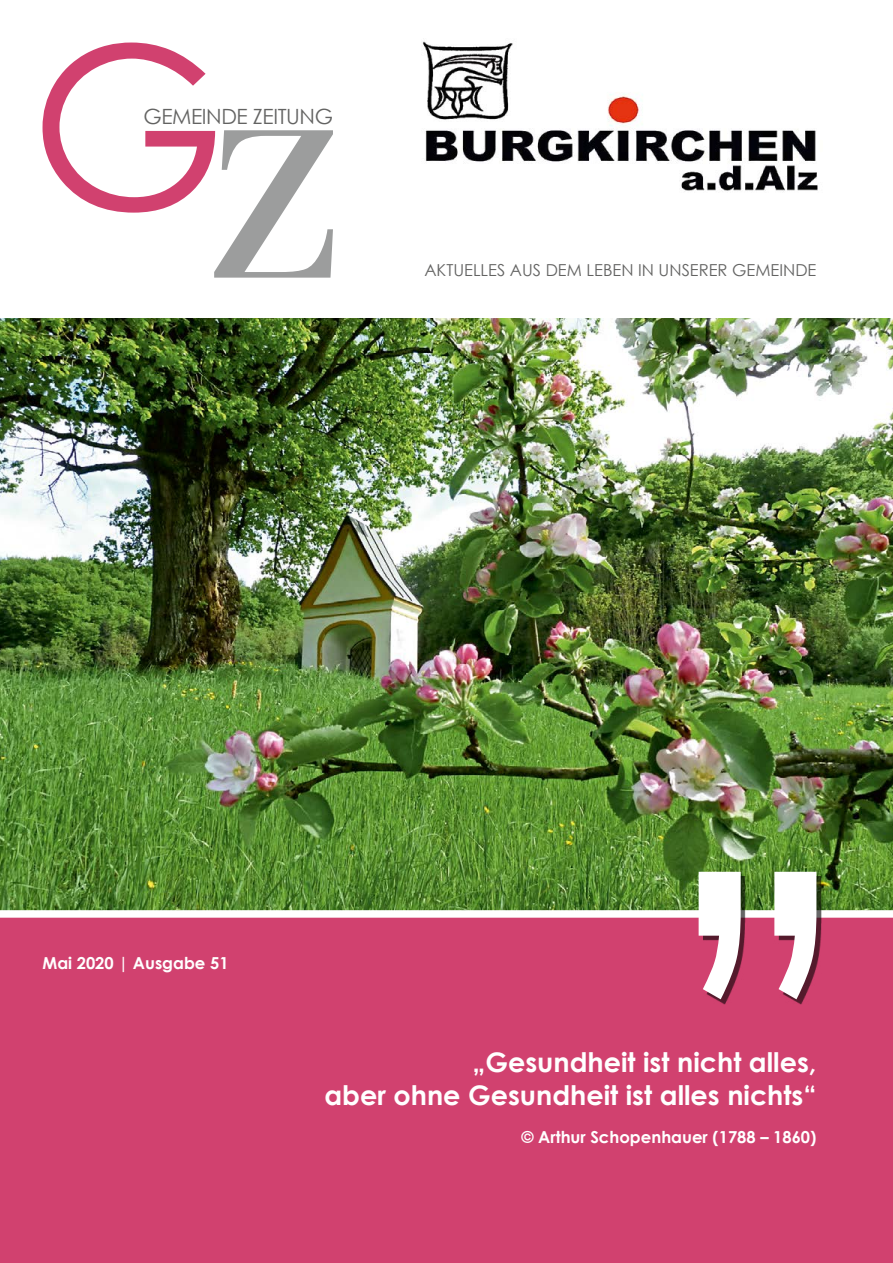
<style>
.page{position:relative;width:893px;height:1263px;background:#fff}
.page>*{position:absolute;margin:0;border:0;box-sizing:border-box;transform-origin:0 0}
.t1{font:700 27px/32.4px "Century Gothic";color:#fff;text-align:right}
.t2{font:21px "Century Gothic";letter-spacing:-.02em;color:#636362}
.t3{font:700 16.5px "Century Gothic";color:#fff}
.t4{font:16.5px "Century Gothic";color:#636362}
</style>
<div class="page">
<img style="left:422px;top:41px;width:396px;height:151px">
<div style="left:0;top:915px;width:893px;height:348px;background:#d1416f"></div>
<img style="left:0;top:319px;width:893px;height:591px">
<svg style="left:43px;top:43px;width:290px;height:235px"></svg>
<div style="left:0;top:910px;width:893px;height:8px;background:#fff"></div>
<div style="left:703px;top:876px;width:118px;height:128px;background:#000;opacity:.6"></div>
<svg style="left:687px;top:872px;width:129px;height:127px"></svg>
<p class="t2" style="left:144px;top:102px;width:191px">GEMEINDE ZEITUNG</p>
<p class="t4" style="left:424px;top:259px;width:394px">AKTUELLES AUS DEM LEBEN IN UNSERER GEMEINDE</p>
<p class="t3" style="left:43px;top:951px;width:188px">Mai 2020 | Ausgabe 51</p>
<p class="t1" style="left:324px;top:1045px;width:493px">„Gesundheit ist nicht alles,<br>aber ohne Gesundheit ist alles nichts“</p>
<p class="t3" style="left:521px;top:1125px;width:297px">© Arthur Schopenhauer (1788 – 1860)</p>
</div>
